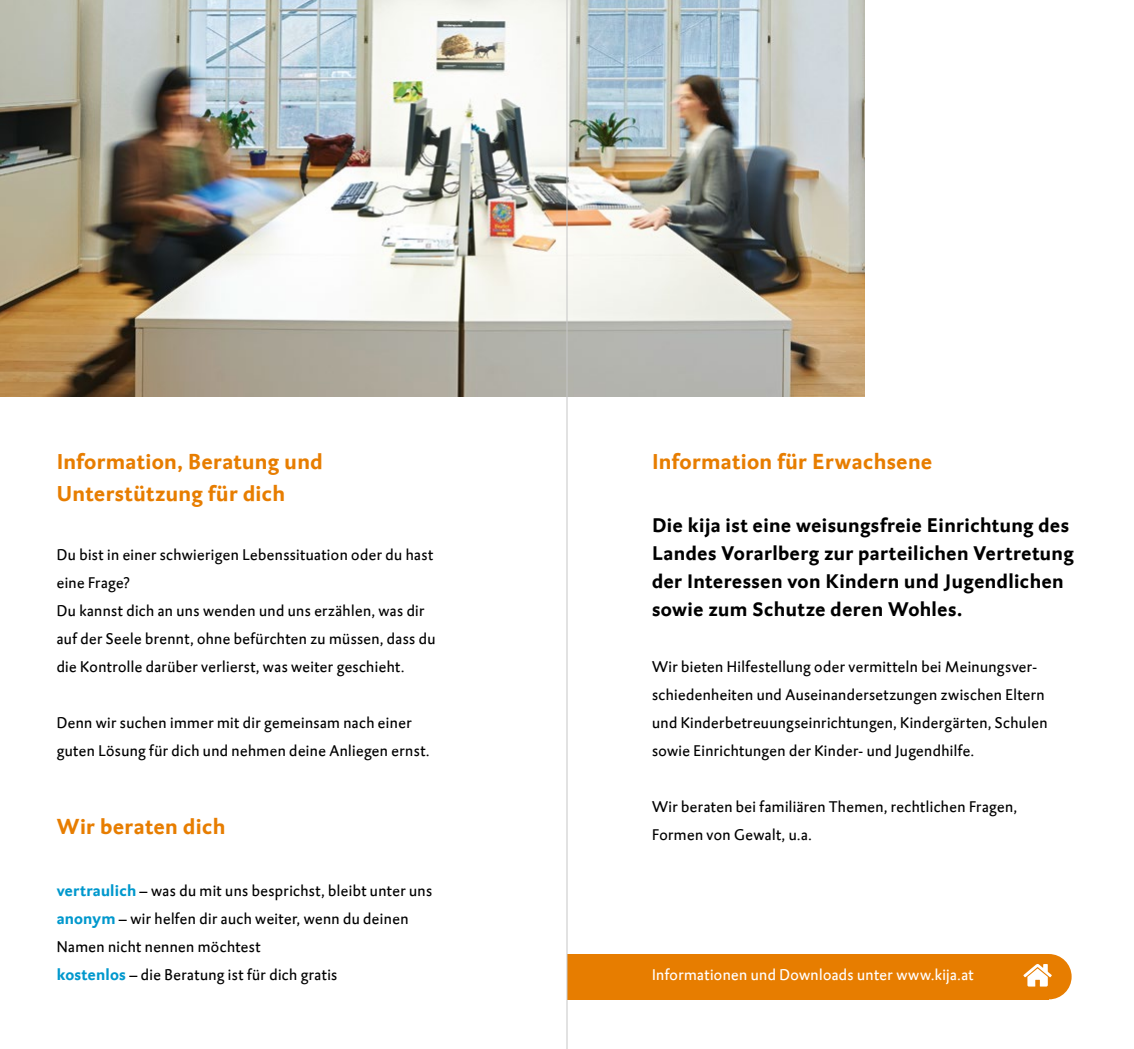
<style>
.page{position:relative;width:1134px;height:1049px;background:#fff}
.page>*{position:absolute;margin:0;border:0;box-sizing:border-box;transform-origin:0 0}
.t1{font:700 22px/32px "DTL Caspari ST";letter-spacing:.025em;color:#e77d00}
.t2{font:700 20px/28px "DTL Caspari ST";letter-spacing:.025em;color:#000}
.t3{font:16px/28px "DTL Caspari T";letter-spacing:.025em;color:#000}
.t4{font:16px "DTL Caspari T";letter-spacing:.025em;color:#fff}
.s1{font-family:"DTL Caspari ST";font-weight:700;color:#0098cd}
</style>
<div class="page">
<img style="left:0;top:0;width:865px;height:397px">
<div style="left:567px;top:954px;width:482px;height:45px;background:#e77d00"></div>
<div style="left:1026px;top:954px;width:45px;height:45px;background:#e77d00;border-radius:50%"></div>
<svg style="left:1023px;top:964px;width:29px;height:22px"></svg>
<hr style="left:567px;top:0;width:1px;height:1049px;background:#c6c6c6">
<h1 class="t1" style="left:57px;top:445px;width:268px">Information, Beratung und<br>Unterstützung für dich</h1>
<p class="t3" style="left:57px;top:541px;width:380px">Du bist in einer schwierigen Lebenssituation oder du hast eine Frage?<br>Du kannst dich an uns wenden und uns erzählen, was dir auf der Seele brennt, ohne befürchten zu müssen, dass du die Kontrolle darüber verlierst, was weiter geschieht.</p>
<p class="t3" style="left:57px;top:709px;width:374px">Denn wir suchen immer mit dir gemeinsam nach einer guten Lösung für dich und nehmen deine Anliegen ernst.</p>
<h1 class="t1" style="left:57px;top:811px;width:170px">Wir beraten dich</h1>
<p class="t3" style="left:57px;top:877px;width:377px"><span class="s1">vertraulich</span> – was du mit uns besprichst, bleibt unter uns <span class="s1">anonym</span> – wir helfen dir auch weiter, wenn du deinen Namen nicht nennen möchtest<br><span class="s1">kostenlos</span> – die Beratung ist für dich gratis</p>
<h1 class="t1" style="left:652px;top:445px;width:282px">Information für Erwachsene</h1>
<p class="t2" style="left:652px;top:511px;width:423px">Die kija ist eine weisungsfreie Einrichtung des Landes Vorarlberg zur parteilichen Vertretung der Interessen von Kindern und Jugendlichen sowie zum Schutze deren Wohles.</p>
<p class="t3" style="left:652px;top:653px;width:397px">Wir bieten Hilfestellung oder vermitteln bei Meinungsver&shy;schiedenheiten und Auseinandersetzungen zwischen Eltern und Kinderbetreuungseinrichtungen, Kindergärten, Schulen sowie Einrichtungen der Kinder- und Jugendhilfe.</p>
<p class="t3" style="left:652px;top:793px;width:366px">Wir beraten bei familiären Themen, rechtlichen Fragen,<br>Formen von Gewalt, u.a.</p>
<p class="t4" style="left:652px;top:965px;width:323px">Informationen und Downloads unter www.kija.at</p>
</div>
